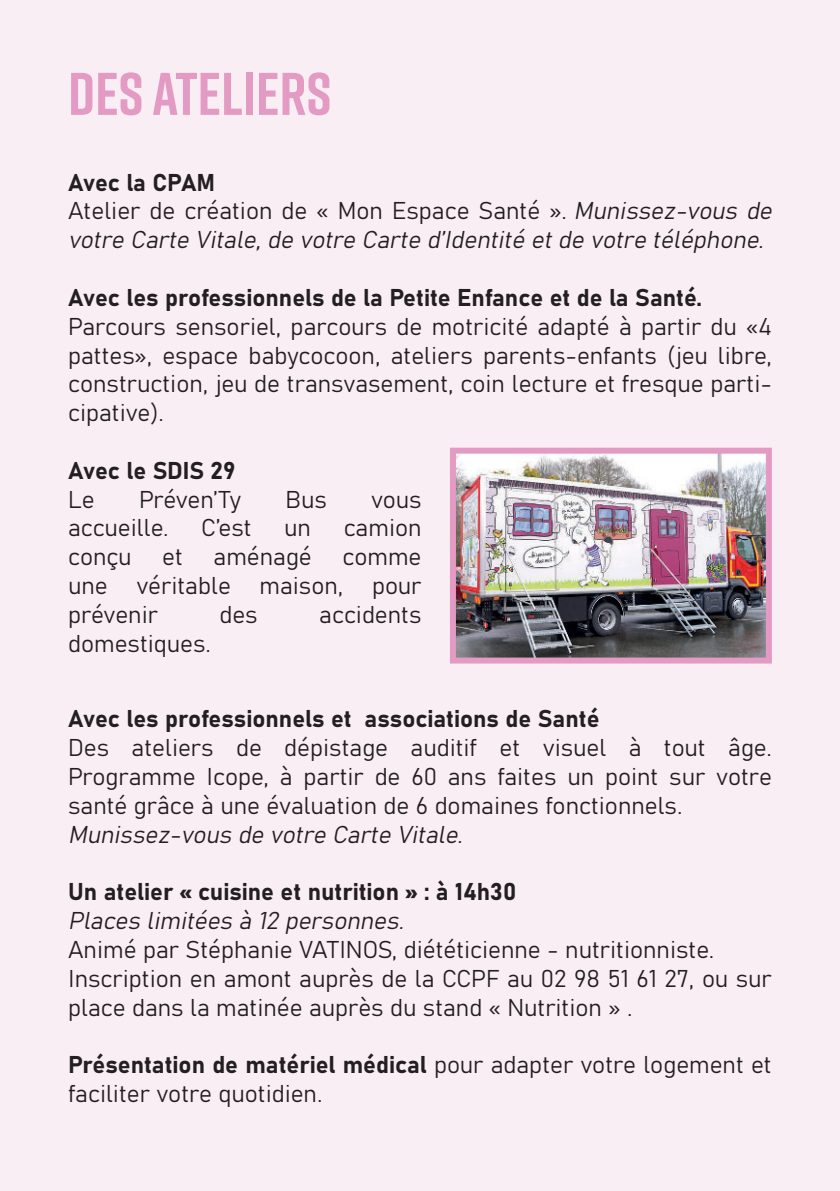
<style>
.page{position:relative;width:840px;height:1191px;background:#fff}
.page>*{position:absolute;margin:0;border:0;box-sizing:border-box;transform-origin:0 0}
.t1{font:700 60px "Rift";color:#e39bc4}
.t2{font:24px/28.8px "Bahnschrift";color:#231f20}
.t3{font:italic 24px/28.8px "Bahnschrift";color:#231f20}
.s1{font-style:normal}
</style>
<div class="page">
<div style="left:0;top:0;width:839px;height:1191px;background:#faeef5"></div>
<img style="left:450px;top:447px;width:322px;height:217px">
<h1 class="t1" style="left:68px;top:61px;width:265px">DES ATELIERS</h1>
<p class="t3" style="left:68px;top:168px;width:709px"><span class="s1">Avec la CPAM<br>Atelier de création de « Mon Espace Santé ».</span> Munissez-vous de votre Carte Vitale, de votre Carte d’Identité et de votre téléphone.</p>
<p class="t2" style="left:68px;top:284px;width:705px">Avec les professionnels de la Petite Enfance et de la Santé.<br>Parcours sensoriel, parcours de motricité adapté à partir du «4 pattes», espace babycocoon, ateliers parents-enfants (jeu libre, construction, jeu de transvasement, coin lecture et fresque parti&shy;cipative).</p>
<p class="t2" style="left:68px;top:457px;width:169px">Avec le SDIS 29<br>Le</p>
<p class="t2" style="left:139px;top:485px;width:103px">Préven’Ty</p>
<p class="t2" style="left:285px;top:485px;width:43px">Bus</p>
<p class="t2" style="left:371px;top:485px;width:52px">vous</p>
<p class="t2" style="left:68px;top:513px;width:102px">accueille.</p>
<p class="t2" style="left:201px;top:513px;width:52px">C’est</p>
<p class="t2" style="left:284px;top:513px;width:28px">un</p>
<p class="t2" style="left:343px;top:513px;width:79px">camion</p>
<p class="t2" style="left:68px;top:542px;width:65px">conçu</p>
<p class="t2" style="left:162px;top:542px;width:22px">et</p>
<p class="t2" style="left:213px;top:542px;width:100px">aménagé</p>
<p class="t2" style="left:68px;top:542px;width:355px;text-align:justify;text-indent:274px">comme une véritable maison, pour prévenir</p>
<p class="t2" style="left:219px;top:600px;width:40px">des</p>
<p class="t2" style="left:319px;top:600px;width:104px">accidents</p>
<p class="t2" style="left:68px;top:629px;width:144px">domestiques.</p>
<p class="t2" style="left:68px;top:705px;width:704px">Avec les professionnels et associations de Santé<br>Des ateliers de dépistage auditif et visuel à tout âge.<br>Programme Icope, à partir de 60 ans faites un point sur votre santé grâce à une évaluation de 6 domaines fonctionnels.</p>
<p class="t3" style="left:68px;top:820px;width:400px">Munissez-vous de votre Carte Vitale.</p>
<p class="t2" style="left:68px;top:878px;width:449px">Un atelier « cuisine et nutrition » : à 14h30</p>
<p class="t3" style="left:68px;top:906px;width:342px">Places limitées à 12 personnes.</p>
<p class="t2" style="left:68px;top:935px;width:705px">Animé par Stéphanie VATINOS, diététicienne - nutritionniste.<br>Inscription en amont auprès de la CCPF au 02 98 51 61 27, ou sur place dans la matinée auprès du stand « Nutrition » .</p>
<p class="t2" style="left:68px;top:1051px;width:704px">Présentation de matériel médical pour adapter votre logement et faciliter votre quotidien.</p>
</div>
